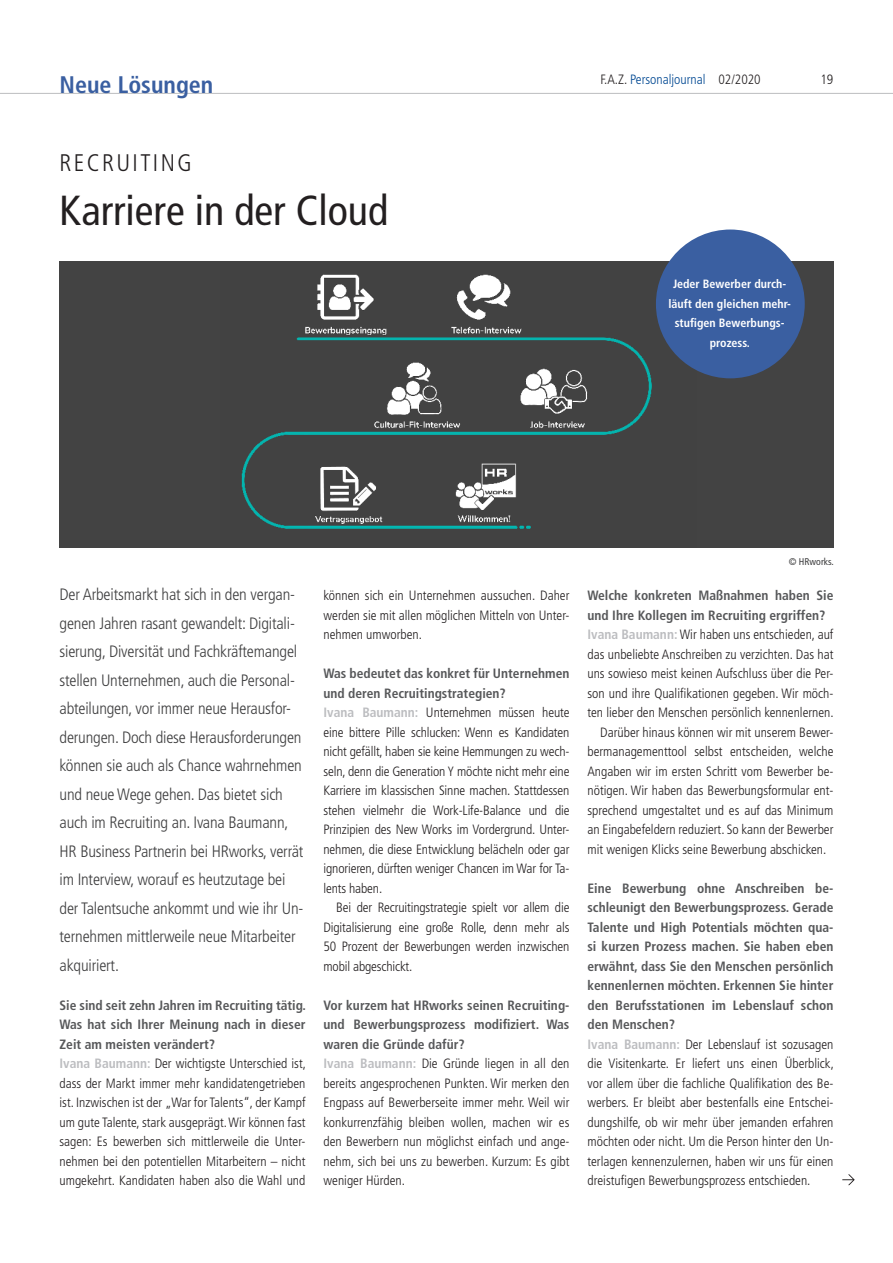
<style>
.page{position:relative;width:893px;height:1263px;background:#fff}
.page>*{position:absolute;margin:0;border:0;box-sizing:border-box;transform-origin:0 0}
.t1{font:condensed 42px "Frutiger LT Std";color:#231f20}
.t2{font:700 condensed 24px "Frutiger LT Std";color:#3a5fa1}
.t3{font:300 condensed 24px "Frutiger LT Std";letter-spacing:.1em;color:#231f20}
.t4{font:300 condensed 16.5px/28.5px "Frutiger LT Std";letter-spacing:-.01em;color:#3e3e3f}
.t5{font:300 condensed 13.5px/19.5px "Frutiger LT Std";color:#231f20}
.t6{font:700 condensed 13.5px "Frutiger LT Std";color:#57585a}
.t7{font:300 condensed 13.5px "Frutiger LT Std";color:#014892}
.t8{font:700 condensed 12px/19.5px "Frutiger LT Std";color:#fff;text-align:center}
.t9{font:condensed 9.75px "Frutiger LT Std";color:#3e3e3f}
.s1{color:#231f20}
.s2{font-weight:700;color:#57585a}
.s3{font-weight:700;color:#bcbdc0}
</style>
<div class="page">
<hr style="left:0;top:93px;width:893px;height:1px;background:#bcbdc0">
<div style="left:60px;top:261px;width:773px;height:286px;background:#424242"></div>
<div style="left:656px;top:229px;width:149px;height:149px;background:#3a5fa1;border-radius:50%"></div>
<svg style="left:842px;top:1174px;width:13px;height:11px"></svg>
<h2 class="t2" style="left:60px;top:70px;width:155px">Neue Lösungen</h2>
<h2 class="t3" style="left:60px;top:149px;width:134px">RECRUITING</h2>
<h1 class="t1" style="left:60px;top:185px;width:330px">Karriere in der Cloud</h1>
<p class="t7" style="left:600px;top:72px;width:162px"><span class="s1">F.A.Z.</span> Personaljournal <span class="s1">02/2020</span></p>
<p class="t5" style="left:820px;top:70px;width:14px">19</p>
<p class="t8" style="left:668px;top:274px;width:124px">Jeder Bewerber durch&shy;läuft den gleichen mehr&shy;stufigen Bewerbungs&shy;prozess.</p>
<p class="t4" style="left:60px;top:580px;width:245px">Der Arbeitsmarkt hat sich in den vergan&shy;genen Jahren rasant gewandelt: Digitali&shy;sierung, Diversität und Fachkräftemangel stellen Unternehmen, auch die Personal&shy;abteilungen, vor immer neue Herausfor&shy;derungen. Doch diese Herausforderungen können sie auch als Chance wahrnehmen und neue Wege gehen. Das bietet sich auch im Recruiting an. Ivana Baumann, HR Business Partnerin bei HRworks, verrät im Interview, worauf es heutzutage bei der Talentsuche ankommt und wie ihr Un&shy;ternehmen mittlerweile neue Mitarbeiter akquiriert.</p>
<p class="t5" style="left:60px;top:995px;width:248px"><span class="s2">Sie sind seit zehn Jahren im Recruiting tätig.<br>Was hat sich Ihrer Meinung nach in dieser Zeit am meisten verändert?<br></span><span class="s3">Ivana Baumann:</span> Der wichtigste Unterschied ist, dass der Markt immer mehr kandidatengetrieben ist. Inzwischen ist der „War for Talents“, der Kampf um gute Talente, stark ausgeprägt. Wir können fast sagen: Es bewerben sich mittlerweile die Unter&shy;nehmen bei den potentiellen Mitarbeitern – nicht umgekehrt. Kandidaten haben also die Wahl und</p>
<p class="t5" style="left:323px;top:586px;width:247px;text-align:justify">können sich ein Unternehmen aussuchen. Daher werden sie mit allen möglichen Mitteln von Unter&shy;nehmen umworben.</p>
<p class="t5" style="left:323px;top:664px;width:247px"><span class="s2">Was bedeutet das konkret für Unternehmen und deren Recruitingstrategien?<br></span><span class="s3">Ivana Baumann:</span> Unternehmen müssen heute eine bittere Pille schlucken: Wenn es Kandidaten nicht gefällt, haben sie keine Hemmungen zu wech&shy;seln, denn die Generation Y möchte nicht mehr eine Karriere im klassischen Sinne machen. Stattdessen stehen vielmehr die Work-Life-Balance und die Prinzipien des New Works im Vordergrund. Unter&shy;nehmen, die diese Entwicklung belächeln oder gar ignorieren, dürften weniger Chancen im War for Ta&shy;lents haben.</p>
<p class="t5" style="left:323px;top:898px;width:247px;text-align:justify;text-indent:13px">Bei der Recruitingstrategie spielt vor allem die Digitalisierung eine große Rolle, denn mehr als 50 Prozent der Bewerbungen werden inzwischen mobil abgeschickt.</p>
<p class="t5" style="left:323px;top:995px;width:247px"><span class="s2">Vor kurzem hat HRworks seinen Recruiting&shy;und Bewerbungsprozess modifiziert. Was waren die Gründe dafür?<br></span><span class="s3">Ivana Baumann:</span> Die Gründe liegen in all den bereits angesprochenen Punkten. Wir merken den Engpass auf Bewerberseite immer mehr. Weil wir konkurrenzfähig bleiben wollen, machen wir es den Bewerbern nun möglichst einfach und ange&shy;nehm, sich bei uns zu bewerben. Kurzum: Es gibt weniger Hürden.</p>
<p class="t9" style="left:789px;top:556px;width:46px">© HRworks.</p>
<p class="t6" style="left:587px;top:587px;width:247px">Welche konkreten Maßnahmen haben Sie</p>
<p class="t6" style="left:587px;top:607px;width:239px">und Ihre Kollegen im Recruiting ergriffen?</p>
<p class="t5" style="left:587px;top:625px;width:247px"><span class="s3">Ivana Baumann:</span> Wir haben uns entschieden, auf</p>
<p class="t5" style="left:587px;top:644px;width:247px">das unbeliebte Anschreiben zu verzichten. Das hat</p>
<p class="t5" style="left:587px;top:664px;width:247px">uns sowieso meist keinen Aufschluss über die Per-</p>
<p class="t5" style="left:587px;top:683px;width:247px">son und ihre Qualifikationen gegeben. Wir möch-</p>
<p class="t5" style="left:587px;top:703px;width:248px">ten lieber den Menschen persönlich kennenlernen.</p>
<p class="t5" style="left:600px;top:722px;width:235px">Darüber hinaus können wir mit unserem Bewer-</p>
<p class="t5" style="left:587px;top:742px;width:247px">bermanagementtool selbst entscheiden, welche</p>
<p class="t5" style="left:587px;top:761px;width:247px">Angaben wir im ersten Schritt vom Bewerber be-</p>
<p class="t5" style="left:587px;top:781px;width:247px">nötigen. Wir haben das Bewerbungsformular ent-</p>
<p class="t5" style="left:587px;top:800px;width:247px">sprechend umgestaltet und es auf das Minimum</p>
<p class="t5" style="left:587px;top:820px;width:247px">an Eingabefeldern reduziert. So kann der Bewerber</p>
<p class="t5" style="left:587px;top:839px;width:240px">mit wenigen Klicks seine Bewerbung abschicken.</p>
<p class="t5" style="left:587px;top:878px;width:248px"><span class="s2">Eine Bewerbung ohne Anschreiben be&shy;schleunigt den Bewerbungsprozess. Gerade Talente und High Potentials möchten qua&shy;si kurzen Prozess machen. Sie haben eben erwähnt, dass Sie den Menschen persönlich kennenlernen möchten. Erkennen Sie hinter den Berufsstationen im Lebenslauf schon den Menschen?<br></span><span class="s3">Ivana Baumann:</span> Der Lebenslauf ist sozusagen die Visitenkarte. Er liefert uns einen Überblick, vor allem über die fachliche Qualifikation des Be&shy;werbers. Er bleibt aber bestenfalls eine Entschei&shy;dungshilfe, ob wir mehr über jemanden erfahren möchten oder nicht. Um die Person hinter den Un&shy;terlagen kennenzulernen, haben wir uns für einen dreistufigen Bewerbungsprozess entschieden.</p>
</div>
